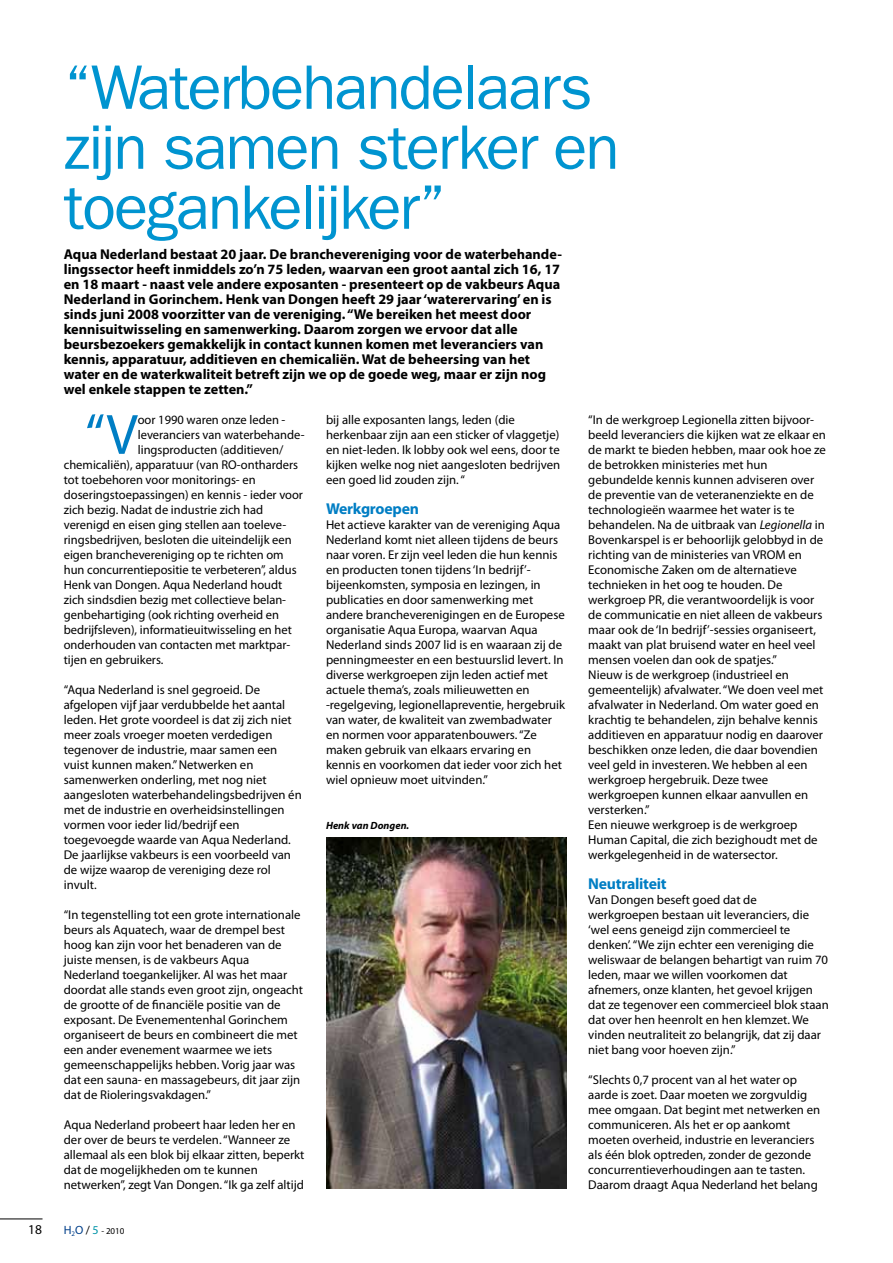
<style>
.page{position:relative;width:893px;height:1263px;background:#fff}
.page>*{position:absolute;margin:0;border:0;box-sizing:border-box;transform-origin:0 0}
.t1{font:63px/60px "ITC Franklin Gothic Std";letter-spacing:-.03em;color:#0094d0}
.t2{font:57.3px "Myriad Pro";color:#007ec4}
.t3{font:700 15.75px "Myriad Pro";letter-spacing:-.015em;color:#007ec4}
.t4{font:700 14.25px/15px "Myriad Pro";color:#000}
.t5{font:13.5px "Myriad Pro";color:#000}
.t6{font:12.75px/15px "Myriad Pro";color:#000}
.t7{font:italic 700 10.5px "Myriad Pro";color:#000}
.t8{font:9px "Myriad Pro";color:#000}
.s1{font-style:italic}
.s2{font-size:12px;color:#003f8a}
.s3{font-size:12px}
.s4{font-size:12px;color:#0094a8}
</style>
<div class="page">
<hr style="left:0;top:1219px;width:43px;height:1px;background:#000">
<img style="left:326px;top:837px;width:241px;height:351px">
<h1 class="t1" style="left:64px;top:58px;width:557px">“Waterbehandelaars zijn samen sterker en toegankelijker”</h1>
<p class="t4" style="left:64px;top:247px;width:500px">Aqua Nederland bestaat 20 jaar. De branchevereniging voor de waterbehande&shy;lingssector heeft inmiddels zo’n 75 leden, waarvan een groot aantal zich 16, 17 en 18 maart - naast vele andere exposanten - presenteert op de vakbeurs Aqua Nederland in Gorinchem. Henk van Dongen heeft 29 jaar ‘waterervaring’ en is sinds juni 2008 voorzitter van de vereniging. “We bereiken het meest door kennisuitwisseling en samenwerking. Daarom zorgen we ervoor dat alle beursbezoekers gemakkelijk in contact kunnen komen met leveranciers van kennis, apparatuur, additieven en chemicaliën. Wat de beheersing van het water en de waterkwaliteit betreft zijn we op de goede weg, maar er zijn nog wel enkele stappen te zetten.”</p>
<h2 class="t2" style="left:85px;top:403px;width:54px">“V</h2>
<p class="t6" style="left:138px;top:412px;width:149px">oor 1990 waren onze leden -</p>
<p class="t6" style="left:326px;top:412px;width:236px">bij alle exposanten langs, leden (die herkenbaar zijn aan een sticker of vlaggetje) en niet-leden. I k lobby ook wel eens, door te kijken welke nog niet aangesloten bedrijven een goed lid zouden zijn. “</p>
<p class="t3" style="left:326px;top:500px;width:95px">Werkgroepen</p>
<p class="t6" style="left:326px;top:517px;width:241px">Het actieve karakter van de vereniging Aqua Nederland komt niet alleen tijdens de beurs naar voren. Er zijn veel leden die hun kennis en producten tonen tijdens ‘I n bedrijf’- bijeenkomsten, symposia en lezingen, in publicaties en door samenwerking met andere brancheverenigingen en de Europese organisatie Aqua Europa, waarvan Aqua Nederland sinds 2007 lid is en waaraan zij de penningmeester en een bestuurslid levert. I n diverse werkgroepen zijn leden actief met actuele thema’s, zoals milieuwetten en -regelgeving, legionellapreventie, hergebruik van water, de kwaliteit van zwembadwater en normen voor apparatenbouwers. “Ze maken gebruik van elkaars ervaring en kennis en voorkomen dat ieder voor zich het wiel opnieuw moet uitvinden.”</p>
<p class="t6" style="left:588px;top:412px;width:239px">“I n de werkgroep Legionella zitten bijvoor&shy;beeld leveranciers die kijken wat ze elkaar en de markt te bieden hebben, maar ook hoe ze de betrokken ministeries met hun gebundelde kennis kunnen adviseren over de preventie van de veteranenziekte en de technologieën waarmee het water is te behandelen. Na de uitbraak van <span class="s1">Legionella</span> in Bovenkarspel is er behoorlijk gelobbyd in de richting van de ministeries van VROM en Economische Zaken om de alternatieve technieken in het oog te houden. De werkgroep PR, die verantwoordelijk is voor de communicatie en niet alleen de vakbeurs maar ook de ‘I n bedrijf’-sessies organiseert, maakt van plat bruisend water en heel veel mensen voelen dan ook de spatjes.”<br>N ieuw is de werkgroep (industrieel en gemeentelijk) afvalwater. “We doen veel met afvalwater in Nederland. Om water goed en krachtig te behandelen, zijn behalve kennis additieven en apparatuur nodig en daarover beschikken onze leden, die daar bovendien veel geld in investeren. We hebben al een werkgroep hergebruik. Deze twee werkgroepen kunnen elkaar aanvullen en versterken.”<br>Een nieuwe werkgroep is de werkgroep Human Capital, die zich bezighoudt met de werkgelegenheid in de watersector.</p>
<p class="t3" style="left:588px;top:875px;width:80px">Neutraliteit</p>
<p class="t6" style="left:588px;top:892px;width:242px">Van Dongen beseft goed dat de werkgroepen bestaan uit leveranciers, die ‘wel eens geneigd zijn commercieel te denken’. “We zijn echter een vereniging die weliswaar de belangen behartigt van ruim 70 leden, maar we willen voorkomen dat afnemers, onze klanten, het gevoel krijgen dat ze tegenover een commercieel blok staan dat over hen heenrolt en hen klemzet. We vinden neutraliteit zo belangrijk, dat zij daar niet bang voor hoeven zijn.”</p>
<p class="t6" style="left:588px;top:1072px;width:233px">“Slechts 0,7 procent van al het water op aarde is zoet. Daar moeten we zorgvuldig mee omgaan. Dat begint met netwerken en communiceren. Als het er op aankomt moeten overheid, industrie en leveranciers als één blok optreden, zonder de gezonde concurrentieverhoudingen aan te tasten.<br>Daarom draagt Aqua Nederland het belang</p>
<p class="t6" style="left:138px;top:427px;width:168px">leveranciers van waterbehande-</p>
<p class="t6" style="left:138px;top:442px;width:147px">lingsproducten (additieven/</p>
<p class="t6" style="left:64px;top:457px;width:236px">chemicaliën), apparatuur (van RO-ontharders</p>
<p class="t6" style="left:64px;top:472px;width:193px">tot toebehoren voor monitorings- en</p>
<p class="t6" style="left:64px;top:487px;width:241px">doseringstoepassingen) en kennis - ieder voor</p>
<p class="t6" style="left:64px;top:502px;width:201px">zich bezig. Nadat de industrie zich had</p>
<p class="t6" style="left:64px;top:517px;width:224px">verenigd en eisen ging stellen aan toeleve-</p>
<p class="t6" style="left:64px;top:532px;width:229px">ringsbedrijven, besloten die uiteindelijk een</p>
<p class="t6" style="left:64px;top:547px;width:221px">eigen branchevereniging op te richten om</p>
<p class="t6" style="left:64px;top:562px;width:234px">hun concurrentiepositie te verbeteren”, aldus</p>
<p class="t6" style="left:64px;top:577px;width:220px">Henk van Dongen. Aqua Nederland houdt</p>
<p class="t6" style="left:64px;top:592px;width:224px">zich sindsdien bezig met collectieve belan-</p>
<p class="t6" style="left:64px;top:607px;width:217px">genbehartiging (ook richting overheid en</p>
<p class="t6" style="left:64px;top:622px;width:230px">bedrijfsleven), informatieuitwisseling en het</p>
<p class="t6" style="left:64px;top:637px;width:228px">onderhouden van contacten met marktpar-</p>
<p class="t6" style="left:64px;top:652px;width:101px">tijen en gebruikers.</p>
<p class="t6" style="left:64px;top:682px;width:239px">“Aqua Nederland is snel gegroeid. De afgelopen vijf jaar verdubbelde het aantal leden. Het grote voordeel is dat zij zich niet meer zoals vroeger moeten verdedigen tegenover de industrie, maar samen een vuist kunnen maken.” Netwerken en samenwerken onderling, met nog niet aangesloten waterbehandelingsbedrijven én met de industrie en overheidsinstellingen vormen voor ieder lid/bedrijf een toegevoegde waarde van Aqua Nederland.<br>De jaarlijkse vakbeurs is een voorbeeld van de wijze waarop de vereniging deze rol invult.</p>
<p class="t6" style="left:64px;top:907px;width:241px">“I n tegenstelling tot een grote internationale beurs als Aquatech, waar de drempel best hoog kan zijn voor het benaderen van de juiste mensen, is de vakbeurs Aqua Nederland toegankelijker. Al was het maar doordat alle stands even groot zijn, ongeacht de grootte of de financiële positie van de exposant. De Evenementenhal Gorinchem organiseert de beurs en combineert die met een ander evenement waarmee we iets gemeenschappelijks hebben. Vorig jaar was dat een sauna- en massagebeurs, dit jaar zijn dat de Rioleringsvakdagen.”</p>
<p class="t6" style="left:64px;top:1117px;width:242px">Aqua Nederland probeert haar leden her en der over de beurs te verdelen. “Wanneer ze allemaal als een blok bij elkaar zitten, beperkt dat de mogelijkheden om te kunnen netwerken”, zegt Van Dongen. “I k ga zelf altijd</p>
<p class="t7" style="left:326px;top:819px;width:85px">Henk van Dongen.</p>
<p class="t5" style="left:28px;top:1222px;width:15px">18</p>
<p class="t8" style="left:64px;top:1226px;width:62px"><span class="s2">H</span><sub>2</sub><span class="s2">O</span> <span class="s3">/</span> <span class="s4">5</span> - 2010</p>
</div>
